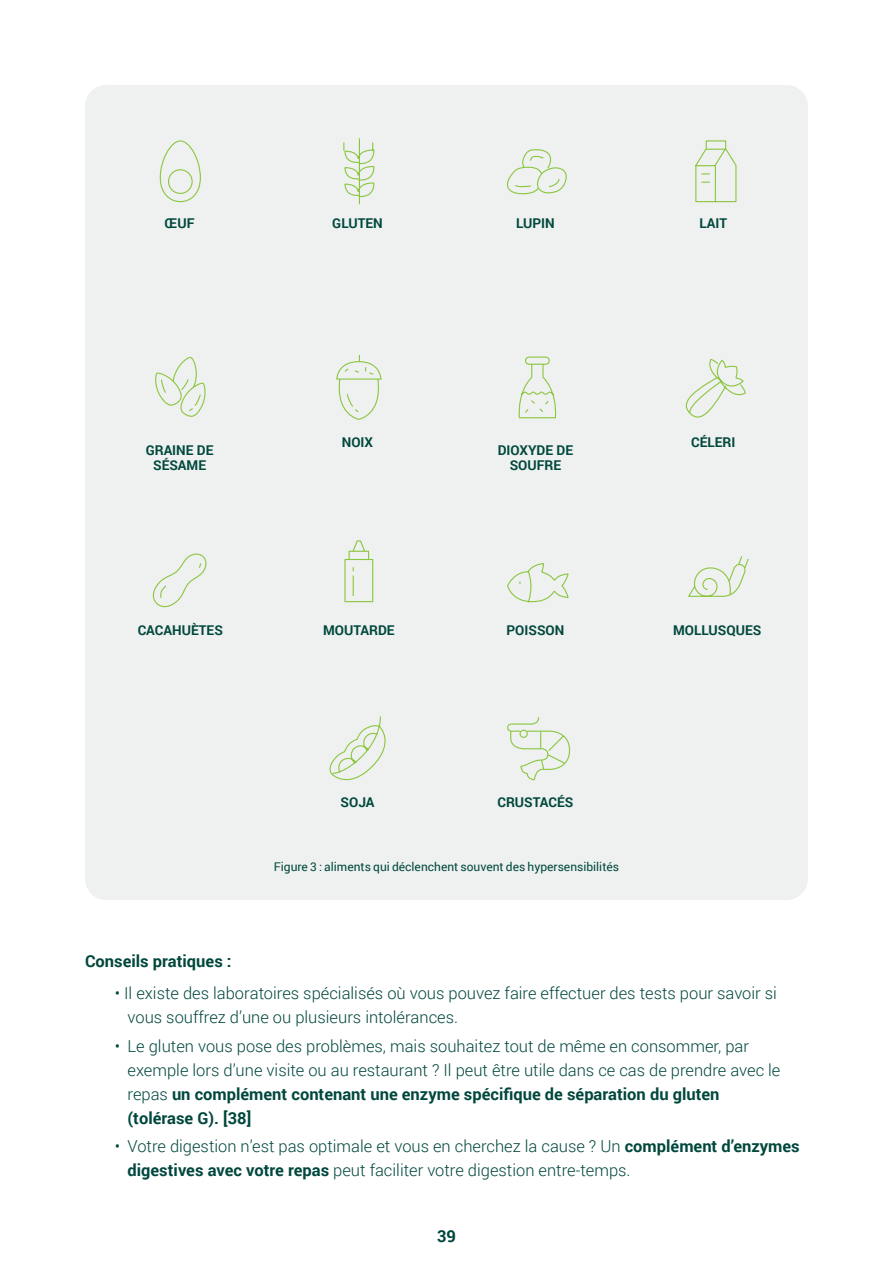
<style>
.page{position:relative;width:893px;height:1263px;background:#fff}
.page>*{position:absolute;margin:0;border:0;box-sizing:border-box;transform-origin:0 0}
.t1{font:300 16.5px/24px "Roboto";color:#00473d}
.t2{font:700 16.5px "Roboto";color:#00473d}
.t3{font:700 13.5px/15px "Roboto";color:#00473d;text-align:center}
.t4{font:12px "Roboto";color:#00473d}
.s1{font-weight:700}
</style>
<div class="page">
<div style="left:85px;top:85px;width:723px;height:815px;background:#eef1f0;border-radius:21px"></div>
<svg style="left:159px;top:140px;width:42px;height:63px"></svg>
<svg style="left:155px;top:356px;width:51px;height:61px"></svg>
<svg style="left:152px;top:553px;width:55px;height:55px"></svg>
<svg style="left:343px;top:138px;width:32px;height:67px"></svg>
<svg style="left:336px;top:354px;width:46px;height:66px"></svg>
<svg style="left:344px;top:540px;width:30px;height:63px"></svg>
<svg style="left:329px;top:716px;width:57px;height:65px"></svg>
<svg style="left:695px;top:140px;width:42px;height:63px"></svg>
<svg style="left:685px;top:358px;width:61px;height:60px"></svg>
<svg style="left:688px;top:556px;width:61px;height:41px"></svg>
<svg style="left:506px;top:149px;width:61px;height:46px"></svg>
<svg style="left:507px;top:563px;width:62px;height:40px"></svg>
<svg style="left:507px;top:717px;width:64px;height:64px"></svg>
<svg style="left:518px;top:356px;width:39px;height:63px"></svg>
<p class="t3" style="left:165px;top:215px;width:32px">ŒUF</p>
<p class="t3" style="left:332px;top:215px;width:52px">GLUTEN</p>
<p class="t3" style="left:516px;top:215px;width:40px">LUPIN</p>
<p class="t3" style="left:699px;top:215px;width:29px">LAIT</p>
<p class="t3" style="left:146px;top:442px;width:69px">GRAINE DE<br>SÉSAME</p>
<p class="t3" style="left:138px;top:622px;width:87px">CACAHUÈTES</p>
<p class="t3" style="left:342px;top:434px;width:33px">NOIX</p>
<p class="t3" style="left:323px;top:622px;width:73px">MOUTARDE</p>
<p class="t3" style="left:498px;top:442px;width:77px">DIOXYDE DE<br>SOUFRE</p>
<p class="t3" style="left:506px;top:622px;width:59px">POISSON</p>
<p class="t3" style="left:691px;top:434px;width:46px">CÉLERI</p>
<p class="t3" style="left:673px;top:622px;width:90px">MOLLUSQUES</p>
<p class="t3" style="left:341px;top:794px;width:35px">SOJA</p>
<p class="t3" style="left:497px;top:794px;width:78px">CRUSTACÉS</p>
<p class="t4" style="left:274px;top:858px;width:347px">Figure 3 : aliments qui déclenchent souvent des hypersensibilités</p>
<p class="t2" style="left:85px;top:949px;width:148px">Conseils pratiques :</p>
<p class="t1" style="left:128px;top:981px;width:651px;text-indent:-13px">• Il existe des laboratoires spécialisés où vous pouvez faire effectuer des tests pour savoir si vous souffrez d’une ou plusieurs intolérances.</p>
<p class="t1" style="left:128px;top:1033px;width:654px;text-indent:-13px">• Le gluten vous pose des problèmes, mais souhaitez tout de même en consommer, par exemple lors d’une visite ou au restaurant ? Il peut être utile dans ce cas de prendre avec le repas <span class="s1">un complément contenant une enzyme spécifique de séparation du gluten (tolérase G). [38]</span></p>
<p class="t1" style="left:128px;top:1133px;width:674px;text-indent:-13px">• Votre digestion n’est pas optimale et vous en cherchez la cause ? Un <span class="s1">complément d’enzymes digestives avec votre repas</span> peut faciliter votre digestion entre-temps.</p>
<p class="t2" style="left:437px;top:1224px;width:20px">39</p>
</div>
